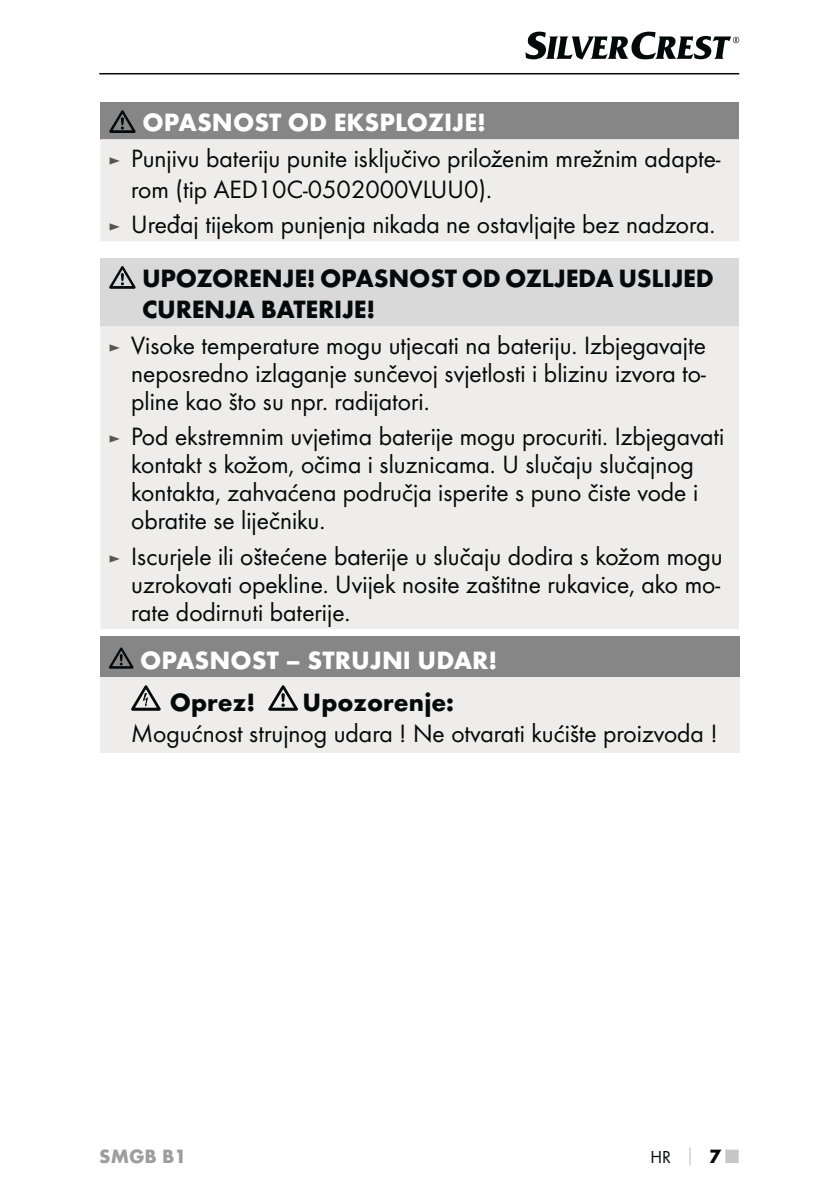
<style>
.page{position:relative;width:840px;height:1191px;background:#fff}
.page>*{position:absolute;margin:0;border:0;box-sizing:border-box;transform-origin:0 0}
.t1{font:26px/28px "Futura Boo";color:#040909}
.t2{font:700 26px/31.2px "Futura";letter-spacing:-.01em;color:#040909}
.t3{font:700 26px "Futura";color:#fff}
.t4{font:700 20px "Futura";color:#9d9d9d}
.t5{font:18px "Futura Boo";color:#040909}
.s1{font-size:18px;color:#575656}
.s2{font-family:"Futura";font-weight:700;color:#c7c6c6}
.s3{font-family:"Futura";font-weight:700;font-size:20px}
.s4{font-family:"Futura";font-weight:700;font-size:20px;color:#c7c6c6}
</style>
<div class="page">
<hr style="left:99px;top:73px;width:639px;height:1px;background:#040909">
<svg style="left:525px;top:32px;width:213px;height:28px"></svg>
<div style="left:100px;top:102px;width:638px;height:37px;background:#878686"></div>
<div style="left:100px;top:139px;width:638px;height:102px;background:#eeedec"></div>
<svg style="left:109px;top:110px;width:26px;height:23px"></svg>
<div style="left:100px;top:258px;width:638px;height:68px;background:#dad9d9"></div>
<div style="left:100px;top:326px;width:638px;height:303px;background:#eeedec"></div>
<svg style="left:109px;top:266px;width:26px;height:23px"></svg>
<div style="left:100px;top:637px;width:640px;height:40px;background:#878686"></div>
<div style="left:100px;top:677px;width:640px;height:76px;background:#eeedec"></div>
<svg style="left:109px;top:647px;width:24px;height:21px"></svg>
<svg style="left:131px;top:685px;width:30px;height:26px"></svg>
<svg style="left:268px;top:685px;width:30px;height:26px"></svg>
<p class="t3" style="left:142px;top:112px;width:345px">OPASNOST OD EKSPLOZIJE!</p>
<p class="t1" style="left:131px;top:144px;width:590px;line-height:31.2px;text-indent:-23px"><span class="s1">►</span> Punjivu bateriju punite isključivo priloženim mrežnim adapte&shy;rom (tip AED10C-0502000VLUU0).</p>
<p class="t1" style="left:108px;top:212px;width:608px"><span class="s1">►</span> Uređaj tijekom punjenja nikada ne ostavljajte bez nadzora.</p>
<p class="t2" style="left:142px;top:265px;width:573px">UPOZORENJE! OPASNOST OD OZLJEDA USLIJED<br>CURENJA BATERIJE!</p>
<p class="t1" style="left:131px;top:332px;width:576px;text-align:justify;text-indent:-23px"><span class="s1">►</span> Visoke temperature mogu utjecati na bateriju. Izbjegavajte neposredno izlaganje sunčevoj svjetlosti i blizinu izvora to&shy;pline kao što su npr. radijatori.</p>
<p class="t1" style="left:131px;top:424px;width:594px;text-indent:-23px"><span class="s1">►</span> Pod ekstremnim uvjetima baterije mogu procuriti. Izbjegavati kontakt s kožom, očima i sluznicama. U slučaju slučajnog kontakta, zahvaćena područja isperite s puno čiste vode i obratite se liječniku.</p>
<p class="t1" style="left:131px;top:543px;width:592px;text-align:justify;text-indent:-23px"><span class="s1">►</span> Iscurjele ili oštećene baterije u slučaju dodira s kožom mogu uzrokovati opekline. Uvijek nosite zaštitne rukavice, ako mo&shy;rate dodirnuti baterije.</p>
<p class="t3" style="left:140px;top:650px;width:358px">OPASNOST – STRUJNI UDAR!</p>
<p class="t2" style="left:170px;top:688px;width:87px">Oprez!</p>
<p class="t2" style="left:302px;top:688px;width:153px">Upozorenje:</p>
<p class="t1" style="left:131px;top:720px;width:587px">Mogućnost strujnog udara ! Ne otvarati kućište proizvoda !</p>
<p class="t4" style="left:99px;top:1148px;width:88px">SMGB B1</p>
<p class="t5" style="left:650px;top:1148px;width:90px">HR <span class="s2">│</span> <span class="s3">7</span><span class="s4">■</span></p>
</div>
